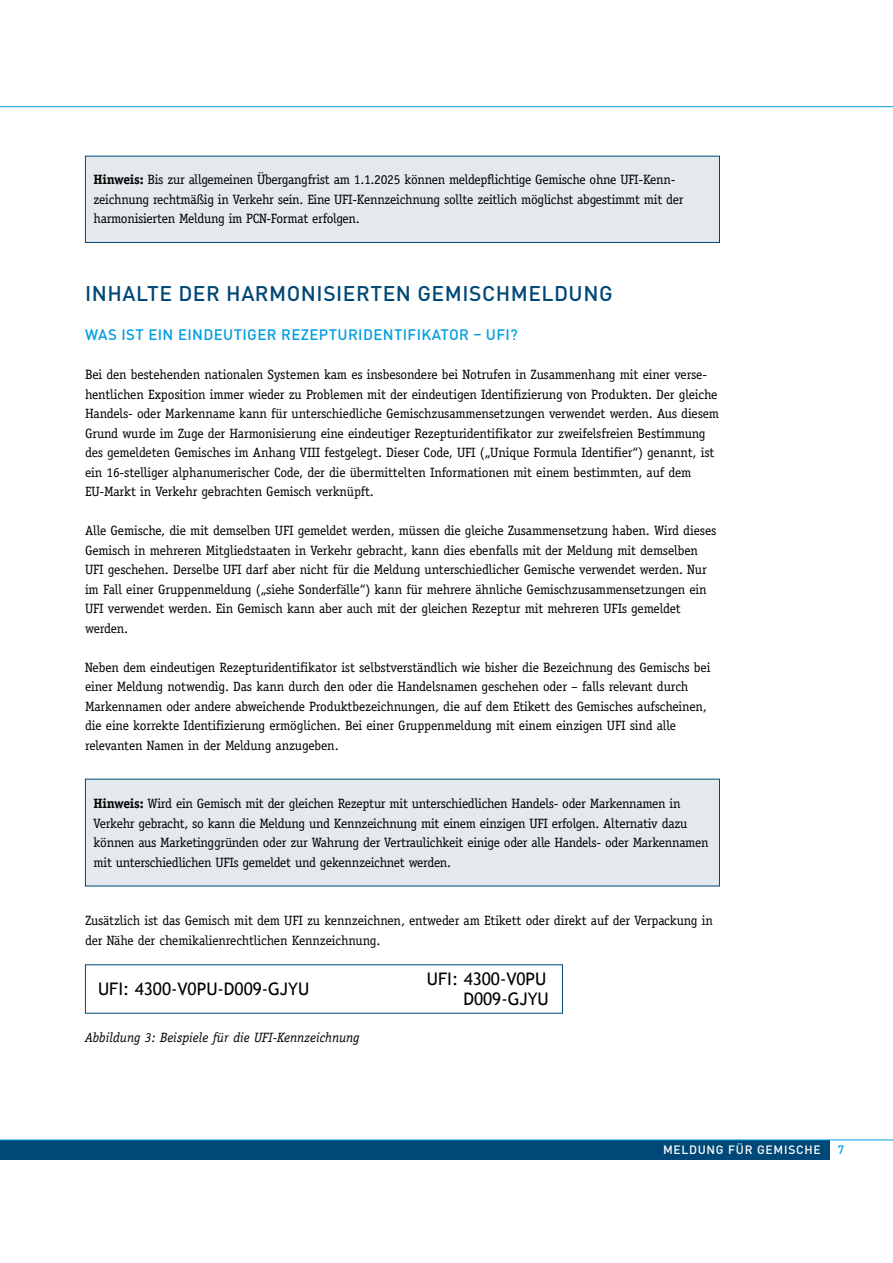
<style>
.page{position:relative;width:893px;height:1263px;background:#fff}
.page>*{position:absolute;margin:0;border:0;box-sizing:border-box;transform-origin:0 0}
.t1{font:500 21px "DIN Pro";letter-spacing:.025em;color:#004877}
.t2{font:17.4px/20.2px "Trebuchet MS";color:#000;text-align:right}
.t3{font:500 15px "DIN Pro";letter-spacing:.025em;color:#009ee0}
.t4{font:13.5px/19.5px "Officina Serif";letter-spacing:-.01em;color:#000}
.t5{font:italic 13.5px "Officina Serif";color:#000}
.t6{font:500 12px "DIN Pro";color:#fff}
.t7{font:500 12px "DIN Pro";color:#009ee0}
.s1{font-weight:700}
</style>
<div class="page">
<div style="left:85px;top:156px;width:635px;height:87px;background:#e3e9ec;border:1px solid #004877"></div>
<div style="left:85px;top:779px;width:635px;height:107px;background:#e3e9ec"></div>
<div style="left:0;top:1140px;width:829px;height:20px;background:#004877"></div>
<hr style="left:0;top:1139px;width:893px;height:1px;background:#009ee0">
<hr style="left:0;top:106px;width:893px;height:1px;background:#009ee0">
<p class="t4" style="left:94px;top:170px;width:591px"><span class="s1">Hinweis:</span> Bis zur allgemeinen Übergangfrist am 1.1.2025 können meldepflichtige Gemische ohne UFI-Kenn&shy;zeichnung rechtmäßig in Verkehr sein. Eine UFI-Kennzeichnung sollte zeitlich möglichst abgestimmt mit der harmonisierten Meldung im PCN-Format erfolgen.</p>
<h1 class="t1" style="left:85px;top:279px;width:529px">I NHALTE DER HARMONISIERTEN GEMISCH MELDUNG</h1>
<p class="t3" style="left:85px;top:325px;width:434px">WAS IST EIN EINDEUTIGER REZEPTURIDENTIFIKATOR – UFI?</p>
<p class="t4" style="left:85px;top:365px;width:636px">Bei den bestehenden nationalen Systemen kam es insbesondere bei Notrufen in Zusammenhang mit einer verse&shy;hentlichen Exposition immer wieder zu Problemen mit der eindeutigen Identifizierung von Produkten. Der gleiche Handels- oder Markenname kann für unterschiedliche Gemischzusammensetzungen verwendet werden. Aus diesem Grund wurde im Zuge der Harmonisierung eine eindeutiger Rezepturidentifikator zur zweifelsfreien Bestimmung des gemeldeten Gemisches im Anhang VIII festgelegt. Dieser Code, UFI („Unique Formula Identifier“) genannt, ist ein 16-stelliger alphanumerischer Code, der die übermittelten Informationen mit einem bestimmten, auf dem EU-Markt in Verkehr gebrachten Gemisch verknüpft.</p>
<p class="t4" style="left:85px;top:521px;width:633px">Alle Gemische, die mit demselben UFI gemeldet werden, müssen die gleiche Zusammensetzung haben. Wird dieses Gemisch in mehreren Mitgliedstaaten in Verkehr gebracht, kann dies ebenfalls mit der Meldung mit demselben UFI geschehen. Derselbe UFI darf aber nicht für die Meldung unterschiedlicher Gemische verwendet werden. Nur im Fall einer Gruppenmeldung („siehe Sonderfälle“) kann für mehrere ähnliche Gemischzusammensetzungen ein UFI verwendet werden. Ein Gemisch kann aber auch mit der gleichen Rezeptur mit mehreren UFIs gemeldet werden.</p>
<p class="t4" style="left:85px;top:657px;width:627px">Neben dem eindeutigen Rezepturidentifikator ist selbstverständlich wie bisher die Bezeichnung des Gemischs bei einer Meldung notwendig. Das kann durch den oder die Handelsnamen geschehen oder – falls relevant durch Markennamen oder andere abweichende Produktbezeichnungen, die auf dem Etikett des Gemisches aufscheinen, die eine korrekte Identifizierung ermöglichen. Bei einer Gruppenmeldung mit einem einzigen UFI sind alle relevanten Namen in der Meldung anzugeben.</p>
<p class="t4" style="left:94px;top:794px;width:616px"><span class="s1">Hinweis:</span> Wird ein Gemisch mit der gleichen Rezeptur mit unterschiedlichen Handels- oder Markennamen in Verkehr gebracht, so kann die Meldung und Kennzeichnung mit einem einzigen UFI erfolgen. Alternativ dazu können aus Marketinggründen oder zur Wahrung der Vertraulichkeit einige oder alle Handels- oder Markennamen mit unterschiedlichen UFIs gemeldet und gekennzeichnet werden.</p>
<p class="t4" style="left:85px;top:911px;width:629px">Zusätzlich ist das Gemisch mit dem UFI zu kennzeichnen, entweder am Etikett oder direkt auf der Verpackung in der Nähe der chemikalienrechtlichen Kennzeichnung.</p>
<p class="t2" style="left:98px;top:979px;width:213px">UFI: 4300-V0PU-D009-GJYU</p>
<p class="t2" style="left:427px;top:969px;width:123px">UFI: 4300-V0PU<br>D009-GJYU</p>
<p class="t5" style="left:85px;top:1030px;width:276px">Abbildung 3: Beispiele für die UFI-Kennzeichnung</p>
<p class="t6" style="left:663px;top:1141px;width:10px">MELDUNG</p>
<p class="t6" style="left:728px;top:1141px;width:38px">FÜR GEMIS</p>
<p class="t6" style="left:796px;top:1141px;width:24px">CHE</p>
<p class="t7" style="left:838px;top:1141px;width:8px">7</p>
</div>
